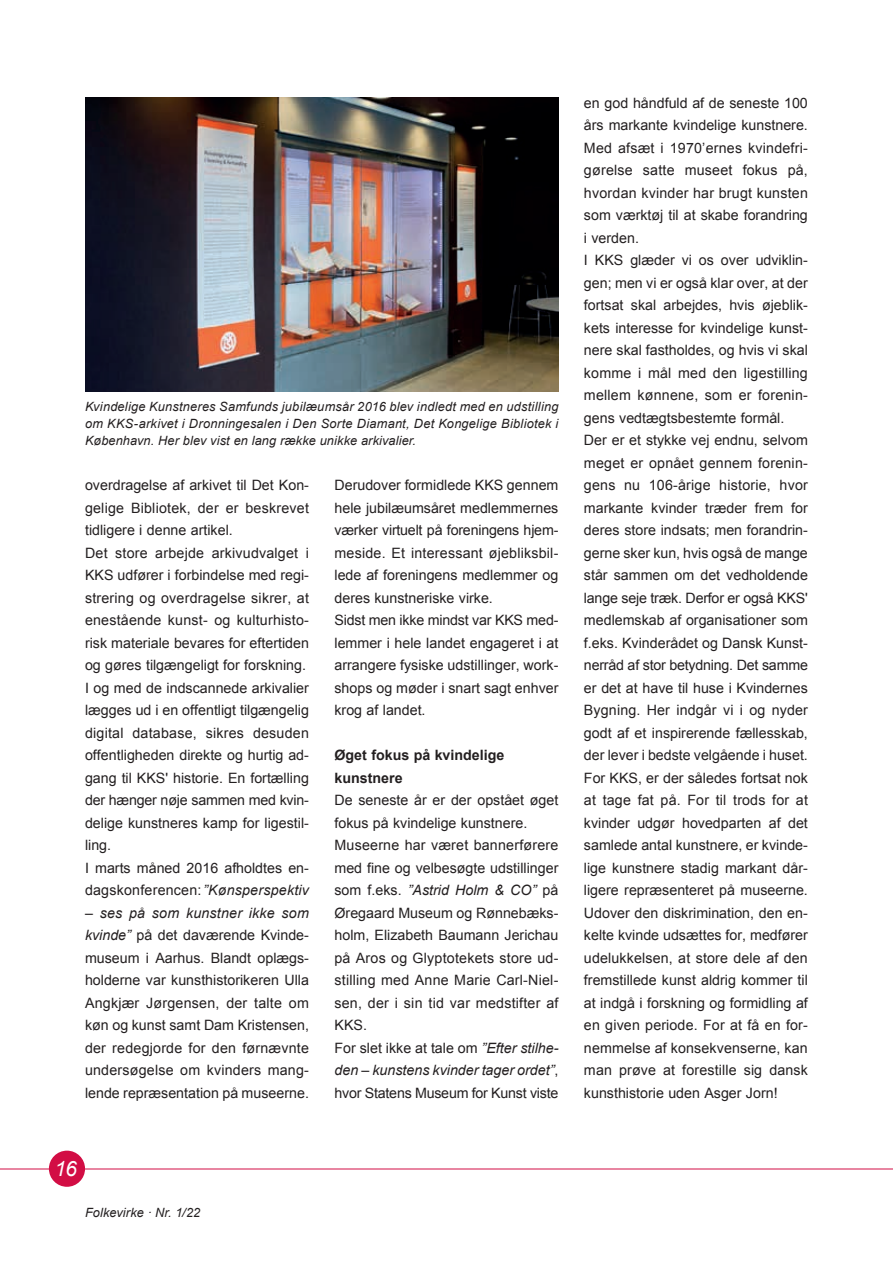
<style>
.page{position:relative;width:893px;height:1263px;background:#fff}
.page>*{position:absolute;margin:0;border:0;box-sizing:border-box;transform-origin:0 0}
.t1{font:italic 21px "Arial";color:#fff}
.t2{font:14.25px/22.5px "Arial";color:#231f20}
.t3{font:700 14.25px/22.5px "Arial";color:#231f20}
.t4{font:italic 12.75px/17.2px "Arial";letter-spacing:.01em;color:#231f20;text-align:justify}
.s1{font-style:italic}
</style>
<div class="page">
<hr style="left:0;top:1168px;width:893px;height:1px;background:#d20d44">
<div style="left:49px;top:1150px;width:36px;height:37px;background:#d20d44;border-radius:50%"></div>
<img style="left:85px;top:97px;width:473px;height:295px">
<p class="t4" style="left:85px;top:398px;width:475px">Kvindelige Kunstneres Samfunds jubilæumsår 2016 blev indledt med en udstilling om KKS-arkivet i Dronningesalen i Den Sorte Diamant, Det Kongelige Bibliotek i København. Her blev vist en lang række unikke arkivalier.</p>
<p class="t2" style="left:85px;top:474px;width:225px">overdragelse af arkivet til Det Kon&shy;gelige Bibliotek, der er beskrevet tidligere i denne artikel.<br>Det store arbejde arkivudvalget i KKS udfører i forbindelse med regi&shy;strering og overdragelse sikrer, at enestående kunst- og kulturhisto&shy;risk materiale bevares for eftertiden og gøres tilgængeligt for forskning.<br>I og med de indscannede arkivalier lægges ud i en offentligt tilgængelig digital database, sikres desuden offentligheden direkte og hurtig ad&shy;gang til KKS' historie. En fortælling der hænger nøje sammen med kvin&shy;delige kunstneres kamp for ligestil&shy;ling.<br>I marts måned 2016 afholdtes en&shy;dagskonferencen: <span class="s1">”Kønsperspektiv</span></p>
<p class="t2" style="left:85px;top:901px;width:225px;text-align:justify"><span class="s1">– ses på som kunstner ikke som kvinde”</span> på det daværende Kvinde&shy;museum i Aarhus. Blandt oplægs&shy;holderne var kunsthistorikeren Ulla Angkjær Jørgensen, der talte om køn og kunst samt Dam Kristensen, der redegjorde for den førnævnte undersøgelse om kvinders mang&shy;lende repræsentation på museerne.</p>
<h1 class="t1" style="left:55px;top:1155px;width:24px">16</h1>
<p class="t4" style="left:85px;top:1204px;width:117px">Folkevirke · Nr. 1/22</p>
<p class="t2" style="left:334px;top:474px;width:225px">Derudover formidlede KKS gennem hele jubilæumsåret medlemmernes værker virtuelt på foreningens hjem&shy;meside. Et interessant øjebliksbil&shy;lede af foreningens medlemmer og deres kunstneriske virke.<br>Sidst men ikke mindst var KKS med&shy;lemmer i hele landet engageret i at arrangere fysiske udstillinger, work&shy;shops og møder i snart sagt enhver krog af landet.</p>
<p class="t3" style="left:334px;top:744px;width:171px">Øget fokus på kvindelige kunstnere</p>
<p class="t2" style="left:334px;top:789px;width:225px">De seneste år er der opstået øget fokus på kvindelige kunstnere.<br>Museerne har været bannerførere med fine og velbesøgte udstillinger som f. eks. <span class="s1">”Astrid Holm &amp; CO”</span> på<br>Øregaard Museum og Rønnebæks&shy;holm, Elizabeth Baumann Jerichau på Aros og Glyptotekets store ud&shy;stilling med Anne Marie Carl-Niel&shy;sen, der i sin tid var medstifter af<br>KKS.<br>For slet ikke at tale om <span class="s1">”Efter stilhe&shy;den – kunstens kvinder tager ordet”</span>, hvor Statens Museum for Kunst viste</p>
<p class="t2" style="left:584px;top:91px;width:225px">en god håndfuld af de seneste 100 års markante kvindelige kunstnere.<br>Med afsæt i 1970’ernes kvindefri&shy;gørelse satte museet fokus på, hvordan kvinder har brugt kunsten som værktøj til at skabe forandring i verden.<br>I KKS glæder vi os over udviklin&shy;gen; men vi er også klar over, at der fortsat skal arbejdes, hvis øjeblik&shy;kets interesse for kvindelige kunst&shy;nere skal fastholdes, og hvis vi skal komme i mål med den ligestilling mellem kønnene, som er forenin&shy;gens vedtægtsbestemte formål.<br>Der er et stykke vej endnu, selvom meget er opnået gennem forenin&shy;gens nu 106-årige historie, hvor markante kvinder træder frem for deres store indsats; men forandrin&shy;gerne sker kun, hvis også de mange står sammen om det vedholdende lange seje træk. Derfor er også KKS' medlemskab af organisationer som f.eks. Kvinderådet og Dansk Kunst&shy;nerråd af stor betydning. Det samme er det at have til huse i Kvindernes Bygning. Her indgår vi i og nyder godt af et inspirerende fællesskab, der lever i bedste velgående i huset.<br>For KKS, er der således fortsat nok at tage fat på. For til trods for at kvinder udgør hovedparten af det samlede antal kunstnere, er kvinde&shy;lige kunstnere stadig markant dår&shy;ligere repræsenteret på museerne.<br>Udover den diskrimination, den en&shy;kelte kvinde udsættes for, medfører udelukkelsen, at store dele af den fremstillede kunst aldrig kommer til at indgå i forskning og formidling af en given periode. For at få en for&shy;nemmelse af konsekvenserne, kan man prøve at forestille sig dansk kunsthistorie uden Asger Jorn!</p>
</div>
